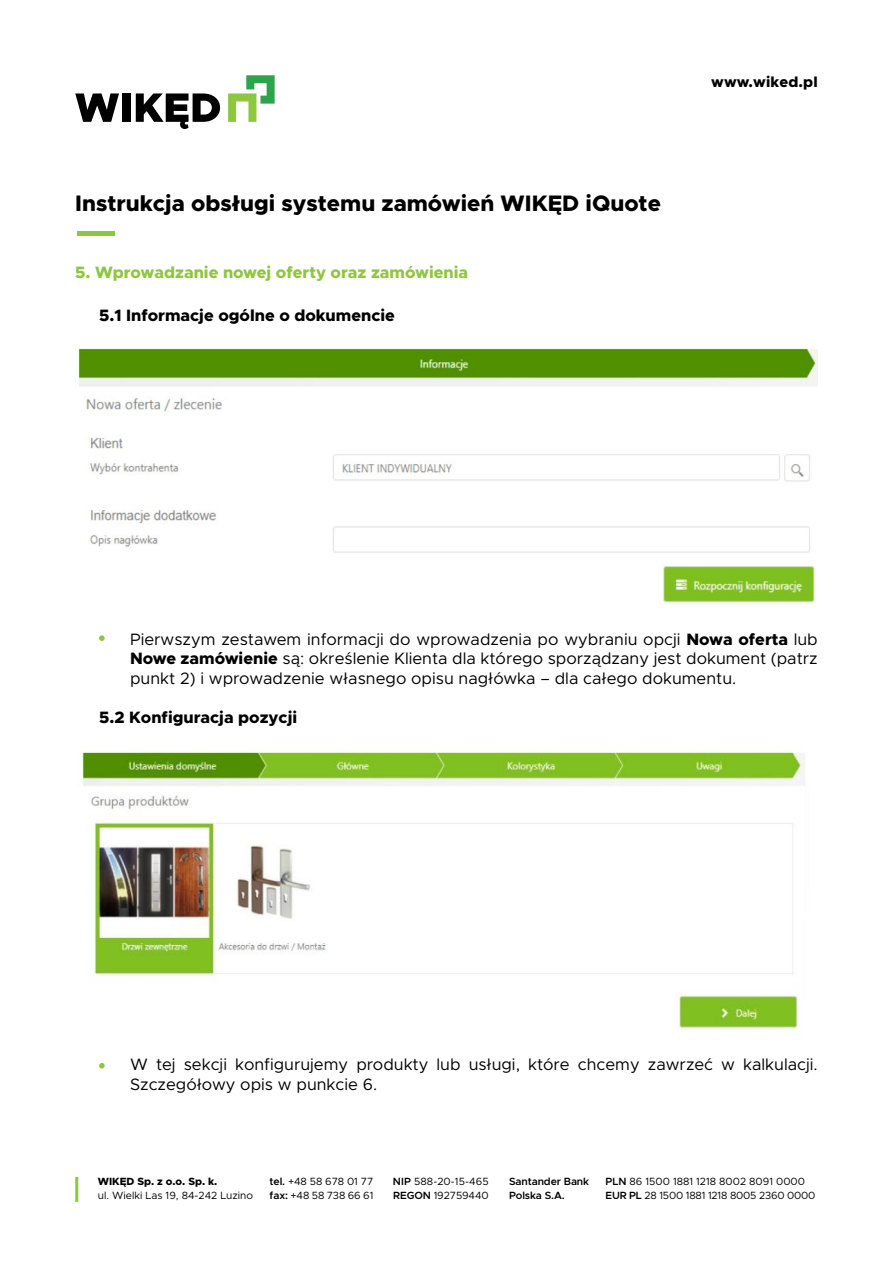
<style>
.page{position:relative;width:893px;height:1263px;background:#fff}
.page>*{position:absolute;margin:0;border:0;box-sizing:border-box;transform-origin:0 0}
.t1{font:800 22.5px "Metropolis";color:#000}
.t2{font:16.5px/19.8px "Metropolis";color:#000;text-align:justify}
.t3{font:800 16.5px "Metropolis";color:#000}
.t4{font:800 16.5px "Metropolis";color:#8dc63f}
.t5{font:800 15px "Metropolis";letter-spacing:.01em;color:#000}
.t6{font:10.5px/13.5px "Metropolis";color:#000}
.t7{font:600 10.5px/13.5px "Metropolis";letter-spacing:-.01em;color:#000}
.t8{font:800 10.5px "Metropolis";color:#000}
.s1{font-weight:800}
.s2{font-weight:600}
</style>
<div class="page">
<svg style="left:75px;top:93px;width:44px;height:29px"></svg>
<div style="left:123px;top:93px;width:8px;height:29px;background:#000"></div>
<svg style="left:136px;top:93px;width:84px;height:36px"></svg>
<svg style="left:228px;top:75px;width:47px;height:47px"></svg>
<hr style="left:75px;top:1177px;width:3px;height:25px;background:#8dc63f">
<hr style="left:77px;top:232px;width:37px;height:4px;background:#8dc63f">
<svg style="left:99px;top:635px;width:6px;height:6px"></svg>
<svg style="left:99px;top:1063px;width:6px;height:5px"></svg>
<img style="left:75px;top:348px;width:743px;height:255px">
<img style="left:82px;top:751px;width:723px;height:278px">
<h1 class="t1" style="left:75px;top:189px;width:587px">Instrukcja obsługi systemu zamówień WIKĘD iQuote</h1>
<p class="t4" style="left:75px;top:262px;width:394px">5. Wprowadzanie nowej oferty oraz zamówienia</p>
<p class="t3" style="left:99px;top:305px;width:297px">5.1 Informacje ogólne o dokumencie</p>
<p class="t5" style="left:711px;top:72px;width:108px">www.wiked.pl</p>
<p class="t2" style="left:130px;top:629px;width:689px">Pierwszym zestawem informacji do wprowadzenia po wybraniu opcji <span class="s1">Nowa oferta</span> lub <span class="s1">Nowe zamówienie</span> są: określenie Klienta dla którego sporządzany jest dokument (patrz punkt 2) i wprowadzenie własnego opisu nagłówka – dla całego dokumentu.</p>
<p class="t3" style="left:99px;top:707px;width:200px">5.2 Konfiguracja pozycji</p>
<p class="t2" style="left:130px;top:1054px;width:689px">W tej sekcji konfigurujemy produkty lub usługi, które chcemy zawrzeć w kalkulacji.<br>Szczegółowy opis w punkcie 6.</p>
<p class="t8" style="left:98px;top:1175px;width:121px">WIKĘD Sp. z o.o. Sp. k.</p>
<p class="t6" style="left:98px;top:1188px;width:157px">ul. Wielki Las 19, 84-242 Luzino</p>
<p class="t7" style="left:509px;top:1175px;width:82px">Santander Bank<br>Polska S.A.</p>
<p class="t6" style="left:270px;top:1175px;width:105px"><span class="s2">tel.</span> +48 58 678 01 77 <span class="s2">fax:</span> +48 58 738 66 61</p>
<p class="t6" style="left:605px;top:1175px;width:211px"><span class="s2">PLN</span> 86 1500 1881 1218 8002 8091 0000<br><span class="s2">EUR PL</span> 28 1500 1881 1218 8005 2360 0000</p>
<p class="t6" style="left:393px;top:1175px;width:97px"><span class="s2">NIP</span> 588-20-15-465<br><span class="s2">REGON</span> 192759440</p>
</div>
